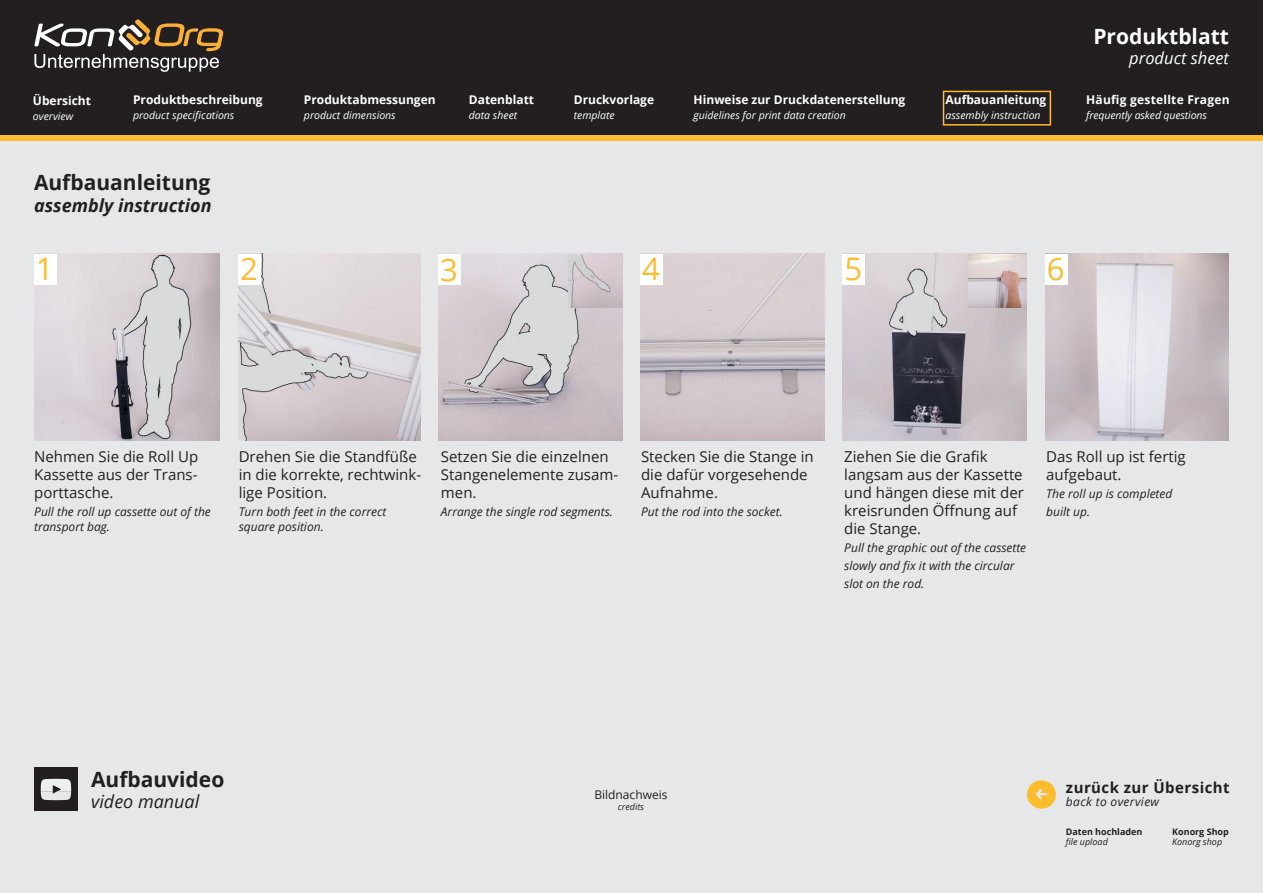
<style>
.page{position:relative;width:1263px;height:893px;background:#e6e7e9}
.page>*{position:absolute;margin:0;border:0;box-sizing:border-box;transform-origin:0 0}
.t1{font:31.05px "Open Sans";color:#fdbb2e}
.t2{font:700 21px "Open Sans";color:#231f20}
.t3{font:700 21px "Open Sans";color:#fff}
.t4{font:italic 700 18px "Open Sans";color:#231f20}
.t5{font:italic 18px "Open Sans";color:#231f20}
.t6{font:italic 16.5px "Open Sans";color:#fff}
.t7{font:15px/18px "Open Sans";color:#231f20}
.t8{font:700 15px "Open Sans";letter-spacing:.03em;color:#231f20}
.t9{font:italic 12px/18px "Open Sans";color:#231f20}
.t10{font:700 12px "Open Sans";color:#fff}
.t11{font:700 12px "Open Sans";letter-spacing:.02em;color:#fff}
.t12{font:italic 12px "Open Sans";letter-spacing:.03em;color:#231f20}
.t13{font:12px "Open Sans";color:#231f20}
.t14{font:italic 10.5px "Open Sans";color:#fff}
.t15{font:italic 9px "Open Sans";color:#231f20}
.t16{font:700 9px "Open Sans";color:#231f20}
</style>
<div class="page">
<div style="left:0;top:0;width:1263px;height:140px;background:#231f20"></div>
<div style="left:0;top:135px;width:1263px;height:6px;background:#fdbb2e"></div>
<svg style="left:1027px;top:780px;width:29px;height:29px"></svg>
<svg style="left:34px;top:19px;width:190px;height:53px"></svg>
<img style="left:438px;top:254px;width:185px;height:187px">
<div style="left:943px;top:91px;width:108px;height:35px;border:2px solid #fdbb2e"></div>
<div style="left:34px;top:767px;width:44px;height:44px;background:#231f20"></div>
<svg style="left:41px;top:779px;width:30px;height:21px"></svg>
<img style="left:34px;top:254px;width:185px;height:186px">
<div style="left:34px;top:254px;width:22px;height:30px;background:#fff"></div>
<div style="left:438px;top:254px;width:23px;height:30px;background:#fff"></div>
<img style="left:569px;top:255px;width:54px;height:53px">
<img style="left:238px;top:254px;width:182px;height:187px">
<div style="left:238px;top:254px;width:22px;height:30px;background:#fff"></div>
<img style="left:843px;top:254px;width:183px;height:187px">
<img style="left:1045px;top:254px;width:184px;height:187px">
<img style="left:640px;top:254px;width:185px;height:187px">
<div style="left:640px;top:254px;width:23px;height:30px;background:#fff"></div>
<div style="left:843px;top:254px;width:22px;height:30px;background:#fff"></div>
<img style="left:968px;top:254px;width:58px;height:53px">
<div style="left:1045px;top:254px;width:22px;height:30px;background:#fff"></div>
<h2 class="t3" style="left:1093px;top:22px;width:137px">Produktblatt</h2>
<p class="t6" style="left:1129px;top:47px;width:101px">product sheet</p>
<p class="t10" style="left:33px;top:92px;width:60px">Übersicht</p>
<p class="t14" style="left:33px;top:109px;width:42px">overview</p>
<p class="t10" style="left:133px;top:91px;width:131px">Produktbeschreibung</p>
<p class="t14" style="left:133px;top:108px;width:103px">product specifications</p>
<p class="t10" style="left:304px;top:91px;width:133px">Produktabmessungen</p>
<p class="t14" style="left:304px;top:108px;width:93px">product dimensions</p>
<p class="t10" style="left:469px;top:91px;width:67px">Datenblatt</p>
<p class="t14" style="left:469px;top:108px;width:50px">data sheet</p>
<p class="t10" style="left:574px;top:91px;width:82px">Druckvorlage</p>
<p class="t14" style="left:574px;top:108px;width:42px">template</p>
<p class="t10" style="left:694px;top:91px;width:213px">Hinweise zur Druckdatenerstellung</p>
<p class="t14" style="left:694px;top:108px;width:154px">guidelines for print data creation</p>
<p class="t10" style="left:945px;top:91px;width:102px">Aufbauanleitung</p>
<p class="t14" style="left:945px;top:108px;width:97px">assembly instruction</p>
<p class="t11" style="left:1086px;top:91px;width:145px">Häufig gestellte Fragen</p>
<p class="t14" style="left:1086px;top:108px;width:122px">frequently asked questions</p>
<h2 class="t2" style="left:34px;top:168px;width:178px">Aufbauanleitung</h2>
<p class="t4" style="left:34px;top:193px;width:179px">assembly instruction</p>
<h1 class="t1" style="left:240px;top:247px;width:19px">2</h1>
<h1 class="t1" style="left:642px;top:247px;width:19px">4</h1>
<h1 class="t1" style="left:844px;top:247px;width:19px">5</h1>
<h1 class="t1" style="left:1047px;top:247px;width:19px">6</h1>
<h1 class="t1" style="left:36px;top:247px;width:19px">1</h1>
<h1 class="t1" style="left:440px;top:248px;width:19px">3</h1>
<p class="t7" style="left:34px;top:447px;width:165px;text-align:justify">Nehmen Sie die Roll Up Kassette aus der Trans&shy;porttasche.</p>
<p class="t9" style="left:34px;top:504px;width:178px;line-height:15px">Pull the roll up cassette out of the transport bag.</p>
<p class="t7" style="left:239px;top:447px;width:184px">Drehen Sie die Standfüße in die korrekte, rechtwink&shy;lige Position.</p>
<p class="t9" style="left:239px;top:504px;width:149px;line-height:15px">Turn both feet in the correct square position.</p>
<p class="t7" style="left:441px;top:447px;width:179px">Setzen Sie die einzelnen<br>Stangenelemente zusam&shy;men.</p>
<p class="t9" style="left:441px;top:503px;width:173px">Arrange the single rod segments.</p>
<p class="t7" style="left:641px;top:447px;width:174px">Stecken Sie die Stange in die dafür vorgesehende<br>Aufnahme.</p>
<p class="t9" style="left:641px;top:503px;width:143px">Put the rod into the socket.</p>
<p class="t7" style="left:844px;top:447px;width:181px">Ziehen Sie die Grafik langsam aus der Kassette und hängen diese mit der kreisrunden Öffnung auf die Stange.</p>
<p class="t9" style="left:844px;top:539px;width:183px">Pull the graphic out of the cassette slowly and fix it with the circular slot on the rod.</p>
<p class="t7" style="left:1046px;top:447px;width:141px">Das Roll up ist fertig aufgebaut.</p>
<p class="t9" style="left:1046px;top:485px;width:128px">The roll up is completed built up.</p>
<h2 class="t2" style="left:91px;top:764px;width:135px">Aufbauvideo</h2>
<p class="t5" style="left:91px;top:789px;width:110px">video manual</p>
<p class="t13" style="left:594px;top:786px;width:75px">Bildnachweis</p>
<p class="t15" style="left:618px;top:800px;width:28px">credits</p>
<p class="t8" style="left:1066px;top:777px;width:165px">zurück zur Übersicht</p>
<p class="t12" style="left:1066px;top:794px;width:95px">back to overview</p>
<p class="t16" style="left:1172px;top:825px;width:58px">Konorg Shop</p>
<p class="t15" style="left:1172px;top:836px;width:52px">Konorg shop</p>
<p class="t16" style="left:1066px;top:825px;width:78px">Daten hochladen</p>
<p class="t15" style="left:1066px;top:836px;width:44px">file upload</p>
</div>
